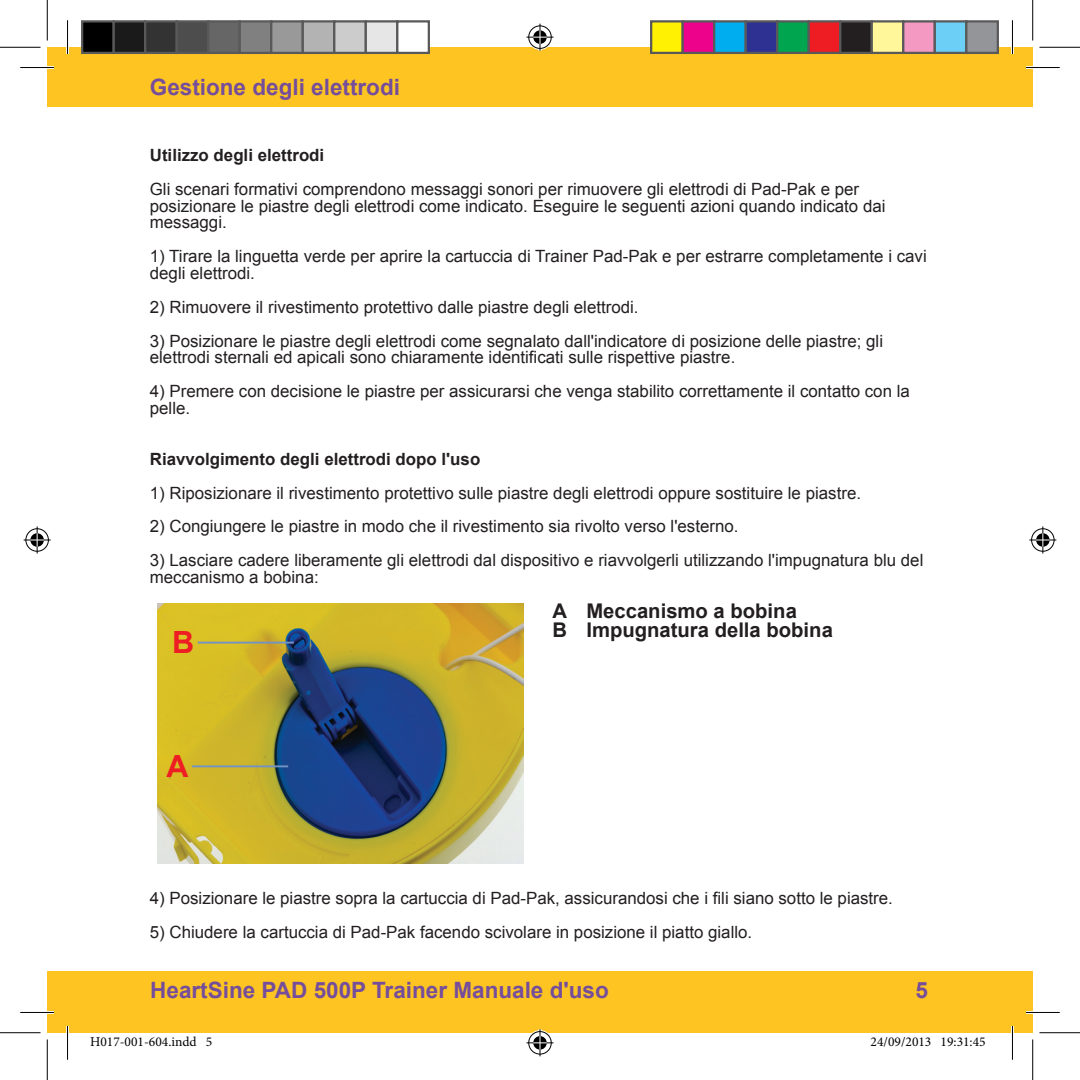
<style>
.page{position:relative;width:1080px;height:1080px;background:#fff}
.page>*{position:absolute;margin:0;border:0;box-sizing:border-box;transform-origin:0 0}
.t1{font:700 30.6px "Arial";color:#ee1d23}
.t2{font:700 22.5px "Arial";color:#754e9b}
.t3{font:700 20.25px/18px "Arial";color:#231f20}
.t4{font:16.88px/16.9px "Arial";color:#231f20}
.t5{font:700 16.88px "Arial";color:#231f20}
.t6{font:13.5px "Minion Pro";color:#000}
</style>
<div class="page">
<div style="left:47px;top:970px;width:985px;height:62px;background:#fec422"></div>
<div style="left:47px;top:47px;width:985px;height:60px;background:#fec422"></div>
<img style="left:157px;top:603px;width:367px;height:261px">
<hr style="left:198px;top:641px;width:96px;height:2px;background:#7393c5">
<hr style="left:192px;top:765px;width:96px;height:2px;background:#7393c5">
<hr style="left:20px;top:66px;width:34px;height:3px;background:#fff">
<hr style="left:1025px;top:66px;width:34px;height:3px;background:#fff">
<hr style="left:20px;top:1011px;width:34px;height:2px;background:#fff">
<hr style="left:1025px;top:1011px;width:34px;height:2px;background:#fff">
<hr style="left:66px;top:20px;width:3px;height:34px;background:#fff">
<hr style="left:66px;top:1025px;width:3px;height:34px;background:#fff">
<hr style="left:1011px;top:20px;width:2px;height:34px;background:#fff">
<hr style="left:1011px;top:1025px;width:2px;height:34px;background:#fff">
<hr style="left:20px;top:67px;width:34px;height:1px;background:#000">
<hr style="left:1025px;top:67px;width:34px;height:1px;background:#000">
<hr style="left:20px;top:1012px;width:34px;height:1px;background:#000">
<hr style="left:1025px;top:1012px;width:34px;height:1px;background:#000">
<hr style="left:67px;top:20px;width:1px;height:34px;background:#000">
<hr style="left:67px;top:1025px;width:1px;height:34px;background:#000">
<hr style="left:1012px;top:20px;width:1px;height:34px;background:#000">
<hr style="left:1012px;top:1025px;width:1px;height:34px;background:#000">
<hr style="left:0;top:47px;width:40px;height:1px;background:#000">
<hr style="left:1039px;top:47px;width:40px;height:1px;background:#000">
<hr style="left:0;top:1032px;width:40px;height:1px;background:#000">
<hr style="left:1039px;top:1032px;width:40px;height:1px;background:#000">
<hr style="left:47px;top:0;width:1px;height:40px;background:#000">
<hr style="left:47px;top:1039px;width:1px;height:40px;background:#000">
<hr style="left:1032px;top:0;width:1px;height:40px;background:#000">
<hr style="left:1032px;top:1039px;width:1px;height:40px;background:#000">
<svg style="left:526px;top:24px;width:27px;height:27px"></svg>
<svg style="left:526px;top:1029px;width:27px;height:27px"></svg>
<svg style="left:24px;top:526px;width:27px;height:27px"></svg>
<svg style="left:1029px;top:526px;width:27px;height:27px"></svg>
<div style="left:82px;top:21px;width:32px;height:32px;background:#000"></div>
<div style="left:81px;top:20px;width:34px;height:34px;border:2px solid #595959"></div>
<div style="left:114px;top:21px;width:31px;height:32px;background:#1a1a1a"></div>
<div style="left:112px;top:20px;width:34px;height:34px;border:2px solid #595959"></div>
<div style="left:145px;top:21px;width:32px;height:32px;background:#333"></div>
<div style="left:144px;top:20px;width:34px;height:34px;border:2px solid #595959"></div>
<div style="left:177px;top:21px;width:31px;height:32px;background:#4d4d4d"></div>
<div style="left:176px;top:20px;width:33px;height:34px;border:2px solid #595959"></div>
<div style="left:208px;top:21px;width:32px;height:32px;background:#666"></div>
<div style="left:207px;top:20px;width:34px;height:34px;border:2px solid #595959"></div>
<div style="left:240px;top:21px;width:31px;height:32px;background:#808080"></div>
<div style="left:238px;top:20px;width:34px;height:34px;border:2px solid #595959"></div>
<div style="left:271px;top:21px;width:32px;height:32px;background:#999"></div>
<div style="left:270px;top:20px;width:34px;height:34px;border:2px solid #595959"></div>
<div style="left:303px;top:21px;width:31px;height:32px;background:#b3b3b3"></div>
<div style="left:302px;top:20px;width:33px;height:34px;border:2px solid #595959"></div>
<div style="left:334px;top:21px;width:32px;height:32px;background:#ccc"></div>
<div style="left:333px;top:20px;width:34px;height:34px;border:2px solid #595959"></div>
<div style="left:366px;top:21px;width:31px;height:32px;background:#e6e6e6"></div>
<div style="left:364px;top:20px;width:34px;height:34px;border:2px solid #595959"></div>
<div style="left:397px;top:21px;width:32px;height:32px;background:#fff"></div>
<div style="left:396px;top:20px;width:34px;height:34px;border:2px solid #595959"></div>
<div style="left:651px;top:21px;width:31px;height:32px;background:#fff101"></div>
<div style="left:650px;top:20px;width:33px;height:34px;border:2px solid #595959"></div>
<div style="left:682px;top:21px;width:32px;height:32px;background:#ed028c"></div>
<div style="left:681px;top:20px;width:34px;height:34px;border:2px solid #595959"></div>
<div style="left:714px;top:21px;width:31px;height:32px;background:#00aeef"></div>
<div style="left:713px;top:20px;width:33px;height:34px;border:2px solid #595959"></div>
<div style="left:745px;top:21px;width:32px;height:32px;background:#2e3092"></div>
<div style="left:744px;top:20px;width:34px;height:34px;border:2px solid #595959"></div>
<div style="left:777px;top:21px;width:31px;height:32px;background:#00a54f"></div>
<div style="left:776px;top:20px;width:33px;height:34px;border:2px solid #595959"></div>
<div style="left:808px;top:21px;width:32px;height:32px;background:#ee1d23"></div>
<div style="left:807px;top:20px;width:34px;height:34px;border:2px solid #595959"></div>
<div style="left:840px;top:21px;width:31px;height:32px;background:#231f20"></div>
<div style="left:839px;top:20px;width:33px;height:34px;border:2px solid #595959"></div>
<div style="left:871px;top:21px;width:32px;height:32px;background:#fff79a"></div>
<div style="left:870px;top:20px;width:34px;height:34px;border:2px solid #595959"></div>
<div style="left:903px;top:21px;width:31px;height:32px;background:#f499c2"></div>
<div style="left:902px;top:20px;width:33px;height:34px;border:2px solid #595959"></div>
<div style="left:934px;top:21px;width:32px;height:32px;background:#6bcff6"></div>
<div style="left:933px;top:20px;width:34px;height:34px;border:2px solid #595959"></div>
<div style="left:966px;top:21px;width:31px;height:32px;background:#939598"></div>
<div style="left:965px;top:20px;width:33px;height:34px;border:2px solid #595959"></div>
<h2 class="t2" style="left:150px;top:72px;width:252px">Gestione degli elettrodi</h2>
<p class="t5" style="left:150px;top:144px;width:176px">Utilizzo degli elettrodi</p>
<p class="t4" style="left:150px;top:180px;width:737px">Gli scenari formativi comprendono messaggi sonori per rimuovere gli elettrodi di Pad-Pak e per posizionare le piastre degli elettrodi come indicato. Eseguire le seguenti azioni quando indicato dai messaggi.</p>
<p class="t4" style="left:150px;top:248px;width:778px">1) Tirare la linguetta verde per aprire la cartuccia di Trainer Pad-Pak e per estrarre completamente i cavi degli elettrodi.</p>
<p class="t4" style="left:150px;top:298px;width:490px">2) Rimuovere il rivestimento protettivo dalle piastre degli elettrodi.</p>
<p class="t4" style="left:150px;top:332px;width:734px">3) Posizionare le piastre degli elettrodi come segnalato dall'indicatore di posizione delle piastre; gli elettrodi sternali ed apicali sono chiaramente identificati sulle rispettive piastre.</p>
<p class="t4" style="left:150px;top:383px;width:761px">4) Premere con decisione le piastre per assicurarsi che venga stabilito correttamente il contatto con la pelle.</p>
<p class="t5" style="left:150px;top:447px;width:332px">Riavvolgimento degli elettrodi dopo l'uso</p>
<p class="t4" style="left:150px;top:484px;width:712px">1) Riposizionare il rivestimento protettivo sulle piastre degli elettrodi oppure sostituire le piastre.</p>
<p class="t4" style="left:150px;top:518px;width:590px">2) Congiungere le piastre in modo che il rivestimento sia rivolto verso l'esterno.</p>
<p class="t4" style="left:150px;top:552px;width:775px">3) Lasciare cadere liberamente gli elettrodi dal dispositivo e riavvolgerli utilizzando l'impugnatura blu del meccanismo a bobina:</p>
<h1 class="t1" style="left:172px;top:622px;width:24px">B</h1>
<h1 class="t1" style="left:166px;top:745px;width:24px">A</h1>
<p class="t3" style="left:552px;top:603px;width:16px">A<br>B</p>
<p class="t3" style="left:586px;top:603px;width:248px">Meccanismo a bobina<br>Impugnatura della bobina</p>
<p class="t4" style="left:150px;top:889px;width:744px">4) Posizionare le piastre sopra la cartuccia di Pad-Pak, assicurandosi che i fili siano sotto le piastre.</p>
<p class="t4" style="left:150px;top:923px;width:604px">5) Chiudere la cartuccia di Pad-Pak facendo scivolare in posizione il piatto giallo.</p>
<h2 class="t2" style="left:150px;top:974px;width:460px">HeartSine PAD 500P Trainer Manuale d'uso</h2>
<h2 class="t2" style="left:915px;top:974px;width:14px">5</h2>
<p class="t6" style="left:90px;top:1032px;width:124px">H017-001-604.indd 5</p>
<p class="t6" style="left:870px;top:1032px;width:117px">24/09/2013 19:31:45</p>
</div>
